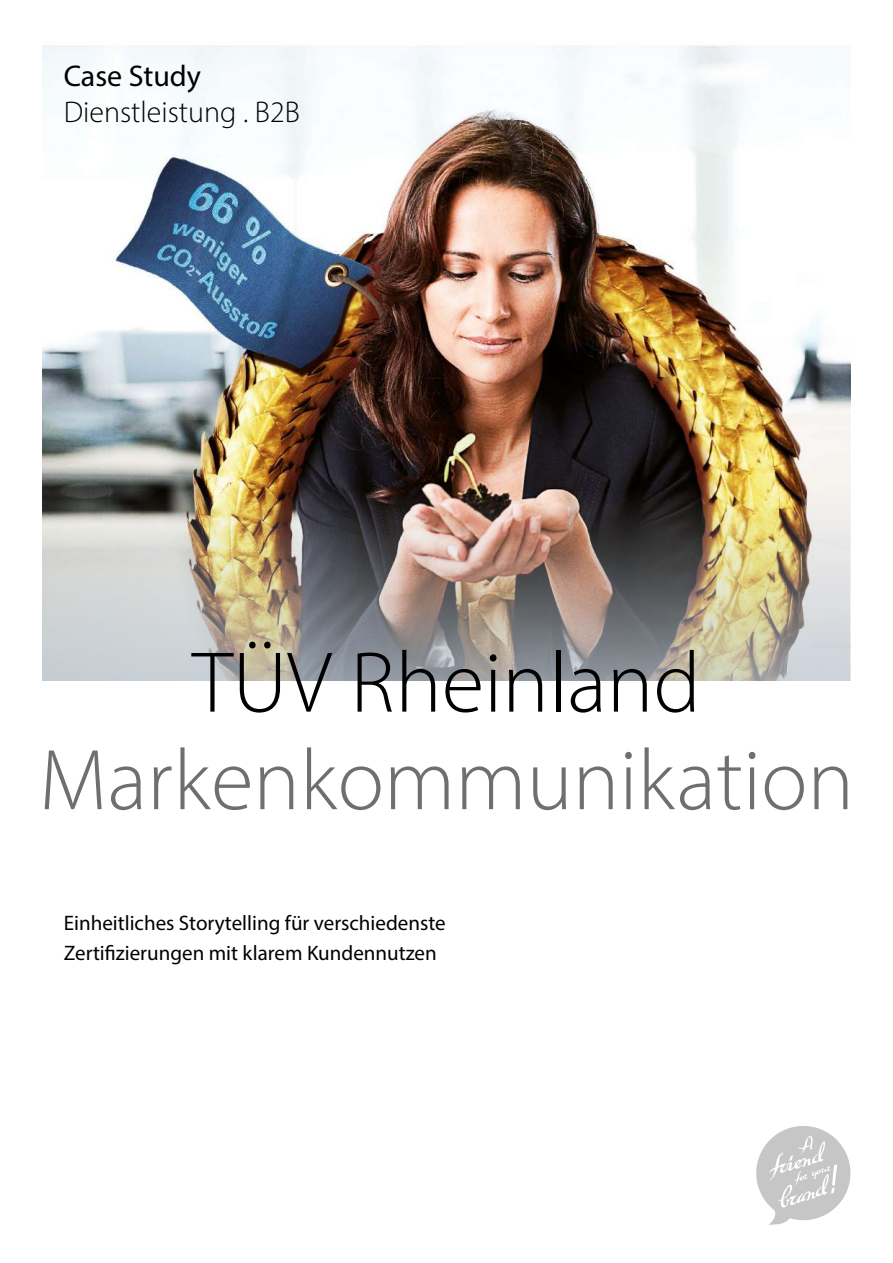
<style>
.page{position:relative;width:893px;height:1263px;background:#fff}
.page>*{position:absolute;margin:0;border:0;box-sizing:border-box;transform-origin:0 0}
.t1{font:300 87px "Myriad Pro";color:#706f6f}
.t2{font:300 87px "Myriad Pro";color:#000}
.t3{font:300 30px "Myriad Pro";color:#000}
.t4{font:30px "Myriad Pro";color:#000}
.t5{font:21px/30px "Myriad Pro";color:#000}
</style>
<div class="page">
<svg style="left:756px;top:1126px;width:94px;height:99px"></svg>
<img style="left:43px;top:45px;width:778px;height:291px">
<img style="left:43px;top:336px;width:807px;height:344px">
<h2 class="t4" style="left:64px;top:58px;width:139px">Case Study</h2>
<h2 class="t3" style="left:64px;top:94px;width:238px">Dienstleistung . B2B</h2>
<h1 class="t2" style="left:192px;top:630px;width:510px">TÜV Rheinland</h1>
<h1 class="t1" style="left:39px;top:728px;width:816px">Markenkommunikation</h1>
<p class="t5" style="left:64px;top:908px;width:383px">Einheitliches Storytelling für verschiedenste<br>Zertifizierungen mit klarem Kundennutzen</p>
</div>
